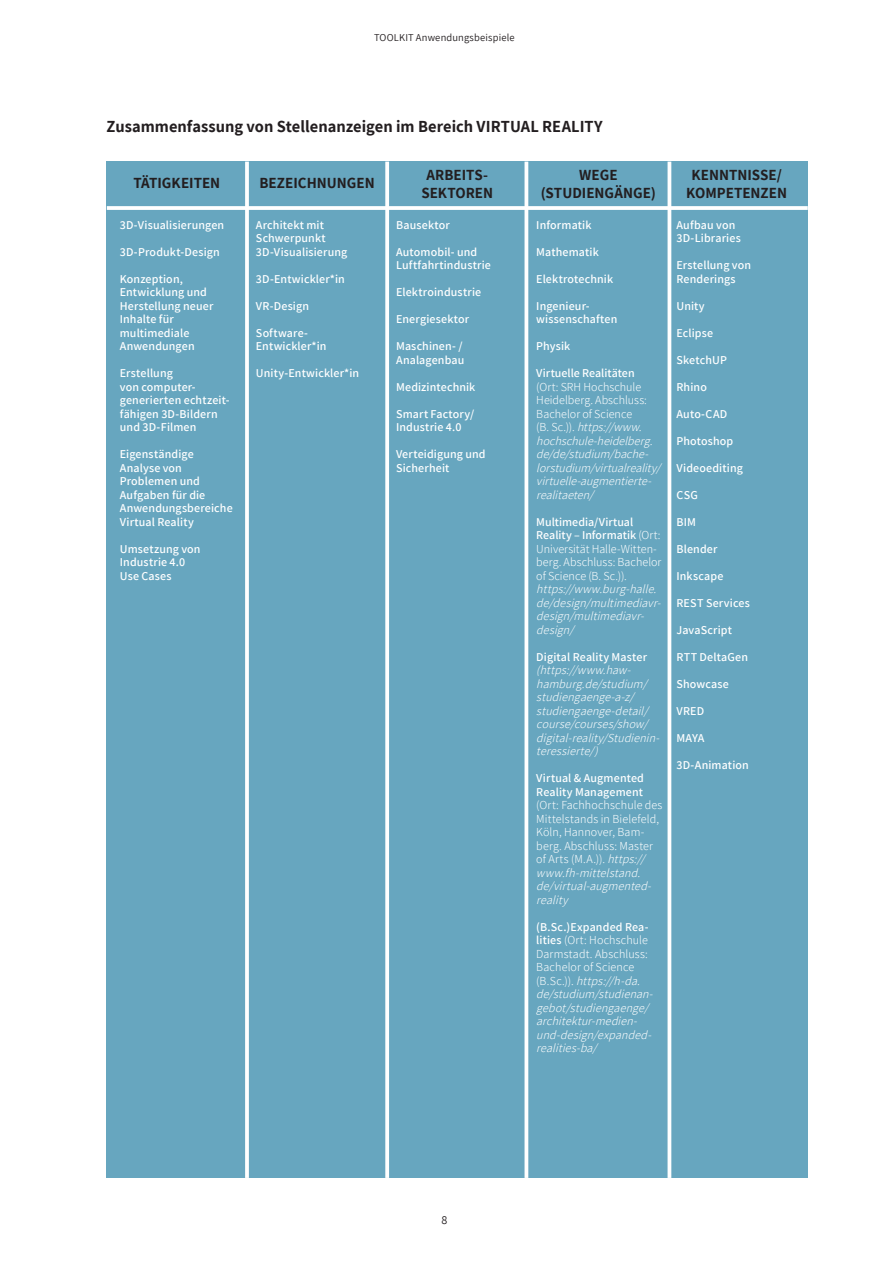
<style>
.page{position:relative;width:893px;height:1263px;background:#fff}
.page>*{position:absolute;margin:0;border:0;box-sizing:border-box;transform-origin:0 0}
.t1{font:700 16.5px "Assistant";color:#231e20}
.t2{font:700 15.15px/18.1px "Assistant";color:#231e20;text-align:center}
.t3{font:600 12px/13.5px "Assistant";letter-spacing:.01em;color:#fff}
.t4{font:italic 300 12px/13.5px "Assistant";color:#fff}
.t5{font:300 12px/13.5px "Assistant";letter-spacing:.01em;color:#fff}
.t6{font:12px "Assistant";color:#231e20}
.t7{font:10.5px "Assistant";letter-spacing:.015em;color:#231e20}
.s1{font-style:normal}
.s2{font-weight:600}
.s3{font-style:italic}
.s4{font-weight:600;font-style:normal}
</style>
<div class="page">
<div style="left:107px;top:162px;width:140px;height:1016px;background:#67a6bf"></div>
<div style="left:247px;top:162px;width:140px;height:1016px;background:#67a6bf"></div>
<div style="left:387px;top:162px;width:140px;height:1016px;background:#67a6bf"></div>
<div style="left:527px;top:162px;width:141px;height:1016px;background:#67a6bf"></div>
<div style="left:668px;top:162px;width:140px;height:1016px;background:linear-gradient(to right,#67a6bf,#67a6bf)"></div>
<hr style="left:107px;top:206px;width:701px;height:4px;background:#f5f9fa">
<svg style="left:245px;top:162px;width:4px;height:1016px;background:#f6fafb"></svg>
<svg style="left:385px;top:162px;width:4px;height:1016px;background:#f3f8fa"></svg>
<svg style="left:524px;top:162px;width:4px;height:1016px;background:#eaf2f6"></svg>
<hr style="left:668px;top:162px;width:3px;height:1016px;background:#fff">
<p class="t7" style="left:374px;top:30px;width:142px">TOOLKIT Anwendungsbeispiele</p>
<h1 class="t1" style="left:107px;top:115px;width:498px">ZUSAMMENFASSUNG VON STELLENANZEIGEN IM BEREICH VIRTUAL REALITY</h1>
<p class="t2" style="left:133px;top:173px;width:88px">TÄTIGKEITEN</p>
<p class="t2" style="left:259px;top:173px;width:117px">BEZEICHNUNGEN</p>
<p class="t2" style="left:421px;top:165px;width:73px">ARBEITS-<br>SEKTOREN</p>
<p class="t2" style="left:541px;top:165px;width:117px">WEGE (STUDIENGÄNGE)</p>
<p class="t2" style="left:686px;top:165px;width:102px">KENNTNISSE/<br>KOMPETENZEN</p>
<p class="t3" style="left:120px;top:218px;width:106px">3D-Visualisierungen</p>
<p class="t3" style="left:120px;top:245px;width:102px">3D-Produkt-Design</p>
<p class="t3" style="left:120px;top:272px;width:95px">Konzeption,<br>Entwicklung und<br>Herstellung neuer<br>Inhalte für multimediale<br>Anwendungen</p>
<p class="t3" style="left:120px;top:366px;width:111px">Erstellung<br>von computer&shy;generierten echtzeit&shy;fähigen 3D-Bildern und 3D-Filmen</p>
<p class="t3" style="left:120px;top:447px;width:114px">Eigenständige<br>Analyse von<br>Problemen und<br>Aufgaben für die<br>Anwendungsbereiche<br>Virtual Reality</p>
<p class="t3" style="left:120px;top:542px;width:82px">Umsetzung von<br>Industrie 4.0<br>Use Cases</p>
<p class="t3" style="left:536px;top:218px;width:57px">Informatik</p>
<p class="t3" style="left:536px;top:245px;width:64px">Mathematik</p>
<p class="t3" style="left:536px;top:272px;width:78px">Elektrotechnik</p>
<p class="t3" style="left:536px;top:299px;width:83px">Ingenieur&shy;wissenschaften</p>
<p class="t3" style="left:536px;top:339px;width:36px">Physik</p>
<p class="t3" style="left:536px;top:366px;width:100px">Virtuelle Realitäten</p>
<p class="t4" style="left:536px;top:379px;width:129px"><span class="s1">(Ort: SRH Hochschule<br>Heidelberg. Abschluss:<br>Bachelor of Science<br>( B . S c . ) ) .</span> https://www. hochschule-heidelberg. de/de/studium/bache&shy;lorstudium/virtualreality/ virtuelle-augmentierte&shy;realitaeten/</p>
<p class="t5" style="left:536px;top:514px;width:127px"><span class="s2">Multimedia/Virtual<br>Reality – Informatik</span> (Ort:<br>Universität Halle-Witten&shy;berg. Abschluss: Bachelor of Science (B. Sc.)).</p>
<p class="t4" style="left:536px;top:582px;width:129px">https://www.burg-halle. de/design/multimediavr&shy;design/multimediavr&shy;design/</p>
<p class="t3" style="left:536px;top:650px;width:112px">Digital Reality Master</p>
<p class="t4" style="left:536px;top:663px;width:128px">(https://www.haw&shy;hamburg.de/studium/ studiengaenge-a-z/ studiengaenge-detail/ course/courses/show/ digital-reality/Studienin&shy;teressierte/)</p>
<p class="t3" style="left:536px;top:771px;width:109px">Virtual &amp; Augmented<br>Reality Management</p>
<p class="t5" style="left:536px;top:798px;width:128px">(Ort: Fachhochschule des<br>Mittelstands in Bielefeld,<br>Köln, Hannover, Bam&shy;berg. Abschluss: Master of Arts (M.A.)). <span class="s3">https:// www.fh-mittelstand. de/virtual-augmented&shy;reality</span></p>
<p class="t4" style="left:536px;top:919px;width:121px"><span class="s4">(B.Sc.)Expanded Rea&shy;lities</span> <span class="s1">(Ort: Hochschule<br>Darmstadt. Abschluss:<br>Bachelor of Science<br>( B . S c . ) ) .</span> https://h-da. de/studium/studienan&shy;gebot/studiengaenge/ architektur-medien&shy;und-design/expanded&shy;realities-ba/</p>
<p class="t3" style="left:676px;top:218px;width:66px">Aufbau von<br>3D-Libraries</p>
<p class="t3" style="left:676px;top:258px;width:76px">Erstellung von<br>Renderings</p>
<p class="t3" style="left:676px;top:299px;width:30px">Unity</p>
<p class="t3" style="left:676px;top:326px;width:38px">Eclipse</p>
<p class="t3" style="left:676px;top:353px;width:52px">SketchUP</p>
<p class="t3" style="left:676px;top:380px;width:32px">Rhino</p>
<p class="t3" style="left:676px;top:407px;width:52px">Auto-CAD</p>
<p class="t3" style="left:676px;top:434px;width:58px">Photoshop</p>
<p class="t3" style="left:676px;top:461px;width:68px">Videoediting</p>
<p class="t3" style="left:676px;top:488px;width:23px">CSG</p>
<p class="t3" style="left:676px;top:515px;width:21px">BIM</p>
<p class="t3" style="left:676px;top:542px;width:43px">Blender</p>
<p class="t3" style="left:676px;top:569px;width:48px">Inkscape</p>
<p class="t3" style="left:676px;top:596px;width:75px">REST Services</p>
<p class="t3" style="left:676px;top:623px;width:57px">JavaScript</p>
<p class="t3" style="left:676px;top:650px;width:73px">RTT DeltaGen</p>
<p class="t3" style="left:676px;top:677px;width:54px">Showcase</p>
<p class="t3" style="left:676px;top:704px;width:29px">VRED</p>
<p class="t3" style="left:676px;top:731px;width:29px">MAYA</p>
<p class="t3" style="left:676px;top:758px;width:74px">3D-Animation</p>
<p class="t3" style="left:256px;top:218px;width:93px">Architekt mit<br>Schwerpunkt<br>3D-Visualisierung</p>
<p class="t3" style="left:256px;top:272px;width:90px">3D-Entwickler*in</p>
<p class="t3" style="left:256px;top:299px;width:55px">VR-Design</p>
<p class="t3" style="left:256px;top:326px;width:72px">Software-<br>Entwickler*in</p>
<p class="t3" style="left:256px;top:366px;width:105px">Unity-Entwickler*in</p>
<p class="t3" style="left:396px;top:218px;width:55px">Bausektor</p>
<p class="t3" style="left:396px;top:245px;width:96px">Automobil- und<br>Luftfahrtindustrie</p>
<p class="t3" style="left:396px;top:285px;width:87px">Elektroindustrie</p>
<p class="t3" style="left:396px;top:312px;width:75px">Energiesektor</p>
<p class="t3" style="left:396px;top:339px;width:70px">Maschinen- /<br>Analagenbau</p>
<p class="t3" style="left:396px;top:380px;width:81px">Medizintechnik</p>
<p class="t3" style="left:396px;top:407px;width:80px">Smart Factory/<br>Industrie 4.0</p>
<p class="t3" style="left:396px;top:447px;width:91px">Verteidigung und<br>Sicherheit</p>
<p class="t6" style="left:441px;top:1211px;width:7px">8</p>
</div>
